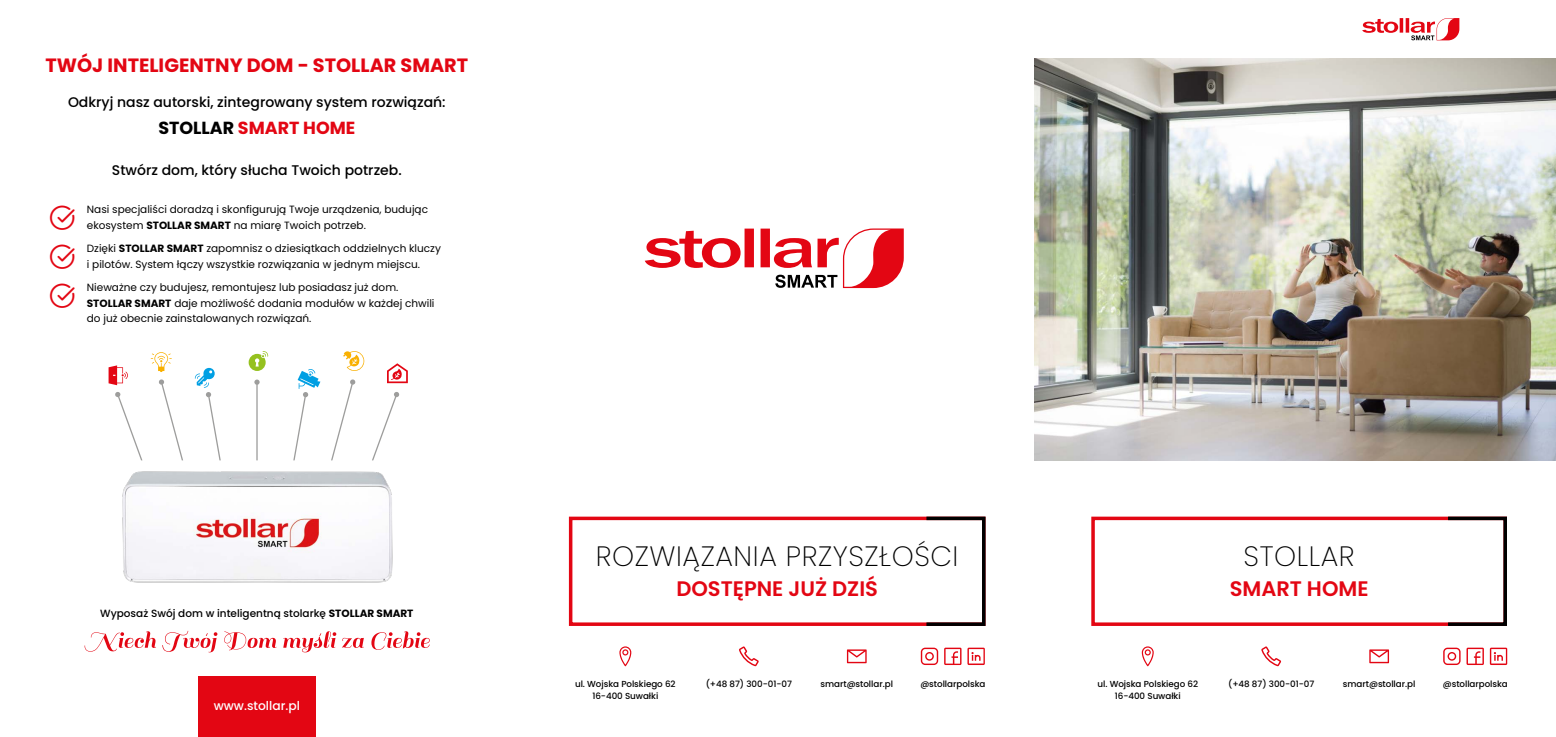
<style>
.page{position:relative;width:1556px;height:737px;background:#fff}
.page>*{position:absolute;margin:0;border:0;box-sizing:border-box;transform-origin:0 0}
.t1{font:200 28px "Poppins";letter-spacing:.02em;color:#000}
.t2{font:24.5px "Glyphter";color:#e30613}
.t3{font:600 21px "Poppins";color:#e30613}
.t4{font:700 19.25px "Poppins";color:#e30613}
.t5{font:700 17.5px "Poppins";color:#e30613}
.t6{font:500 14px "Poppins";color:#000}
.t7{font:500 12.25px "Poppins";color:#fff}
.t8{font:10.5px/15.8px "Poppins";color:#000}
.t9{font:500 10.5px "Poppins";color:#000}
.t10{font:500 8.75px/12.2px "Poppins";letter-spacing:-.005em;color:#000;text-align:center}
.s1{color:#000}
.s2{font-weight:700}
</style>
<div class="page">
<svg style="left:85px;top:631px;width:345px;height:21px"></svg>
<svg style="left:1369px;top:649px;width:19px;height:14px"></svg>
<svg style="left:1141px;top:646px;width:12px;height:20px"></svg>
<svg style="left:1261px;top:646px;width:19px;height:20px"></svg>
<svg style="left:1466px;top:647px;width:17px;height:18px"></svg>
<svg style="left:1489px;top:647px;width:17px;height:18px"></svg>
<svg style="left:1443px;top:647px;width:17px;height:18px"></svg>
<img style="left:122px;top:471px;width:271px;height:112px">
<div style="left:198px;top:676px;width:118px;height:61px;background:#e30613"></div>
<img style="left:1034px;top:58px;width:521px;height:402px">
<div style="left:1091px;top:516px;width:415px;height:110px;border:4px solid #e30613"></div>
<svg style="left:1444px;top:516px;width:63px;height:110px"></svg>
<svg style="left:1362px;top:18px;width:97px;height:22px"></svg>
<svg style="left:109px;top:365px;width:19px;height:20px"></svg>
<svg style="left:151px;top:352px;width:21px;height:20px"></svg>
<svg style="left:249px;top:351px;width:19px;height:20px"></svg>
<svg style="left:343px;top:351px;width:21px;height:20px"></svg>
<svg style="left:387px;top:363px;width:21px;height:20px"></svg>
<svg style="left:254px;top:379px;width:5px;height:81px"></svg>
<svg style="left:159px;top:379px;width:24px;height:81px"></svg>
<svg style="left:331px;top:379px;width:24px;height:81px"></svg>
<svg style="left:195px;top:367px;width:26px;height:93px"></svg>
<svg style="left:115px;top:392px;width:27px;height:68px"></svg>
<svg style="left:372px;top:392px;width:27px;height:68px"></svg>
<svg style="left:293px;top:369px;width:27px;height:91px"></svg>
<svg style="left:846px;top:649px;width:20px;height:14px"></svg>
<svg style="left:619px;top:646px;width:12px;height:20px"></svg>
<svg style="left:739px;top:646px;width:19px;height:20px"></svg>
<svg style="left:944px;top:647px;width:17px;height:18px"></svg>
<svg style="left:967px;top:647px;width:17px;height:18px"></svg>
<svg style="left:920px;top:647px;width:18px;height:18px"></svg>
<div style="left:569px;top:516px;width:416px;height:110px;border:4px solid #e30613"></div>
<svg style="left:922px;top:516px;width:64px;height:110px"></svg>
<svg style="left:644px;top:228px;width:259px;height:60px"></svg>
<h3 class="t4" style="left:45px;top:55px;width:424px">TWÓJ INTELIGENTNY DOM - STOLLAR SMART</h3>
<h3 class="t6" style="left:68px;top:93px;width:379px">Odkryj nasz autorski, zintegrowany system rozwiązań:</h3>
<h3 class="t5" style="left:158px;top:118px;width:198px"><span class="s1">STOLLAR</span> SMART HOME</h3>
<h3 class="t6" style="left:112px;top:162px;width:291px">Stwórz dom, który słucha Twoich potrzeb.</h3>
<h2 class="t2" style="left:50px;top:207px;width:26px">B</h2>
<p class="t8" style="left:87px;top:201px;width:343px">Nasi specjaliści doradzą i skonfigurują Twoje urządzenia, budując ekosystem <span class="s2">STOLLAR SMART</span> na miarę Twoich potrzeb.</p>
<h2 class="t2" style="left:50px;top:246px;width:26px">B</h2>
<p class="t8" style="left:87px;top:240px;width:355px">Dzięki <span class="s2">STOLLAR SMART</span> zapomnisz o dziesiątkach oddzielnych kluczy i pilotów. System łączy wszystkie rozwiązania w jednym miejscu.</p>
<h2 class="t2" style="left:50px;top:285px;width:26px">B</h2>
<p class="t8" style="left:87px;top:279px;width:349px">Nieważne czy budujesz, remontujesz lub posiadasz już dom.<br><span class="s2">STOLLAR SMART</span> daje możliwość dodania modułów w każdej chwili do już obecnie zainstalowanych rozwiązań.</p>
<p class="t9" style="left:100px;top:607px;width:315px">Wyposaż Swój dom w inteligentną stolarkę <span class="s2">STOLLAR SMART</span></p>
<p class="t7" style="left:214px;top:698px;width:88px">www.stollar.pl</p>
<h1 class="t1" style="left:596px;top:540px;width:364px">ROZWIĄZANIA PRZYSZŁOŚCI</h1>
<h3 class="t3" style="left:676px;top:576px;width:203px">DOSTĘPNE JUŻ DZIŚ</h3>
<p class="t10" style="left:575px;top:677px;width:102px">ul. Wojska Polskiego 62<br>16-400 Suwałki</p>
<p class="t10" style="left:705px;top:677px;width:88px">(+48 87) 300-01-07</p>
<p class="t10" style="left:820px;top:677px;width:74px">smart@stollar.pl</p>
<p class="t10" style="left:920px;top:677px;width:67px">@stollarpolska</p>
<h1 class="t1" style="left:1243px;top:540px;width:112px">STOLLAR</h1>
<h3 class="t3" style="left:1229px;top:576px;width:140px">SMART HOME</h3>
<p class="t10" style="left:1097px;top:677px;width:102px">ul. Wojska Polskiego 62<br>16-400 Suwałki</p>
<p class="t10" style="left:1227px;top:677px;width:88px">(+48 87) 300-01-07</p>
<p class="t10" style="left:1342px;top:677px;width:74px">smart@stollar.pl</p>
<p class="t10" style="left:1442px;top:677px;width:67px">@stollarpolska</p>
</div>
